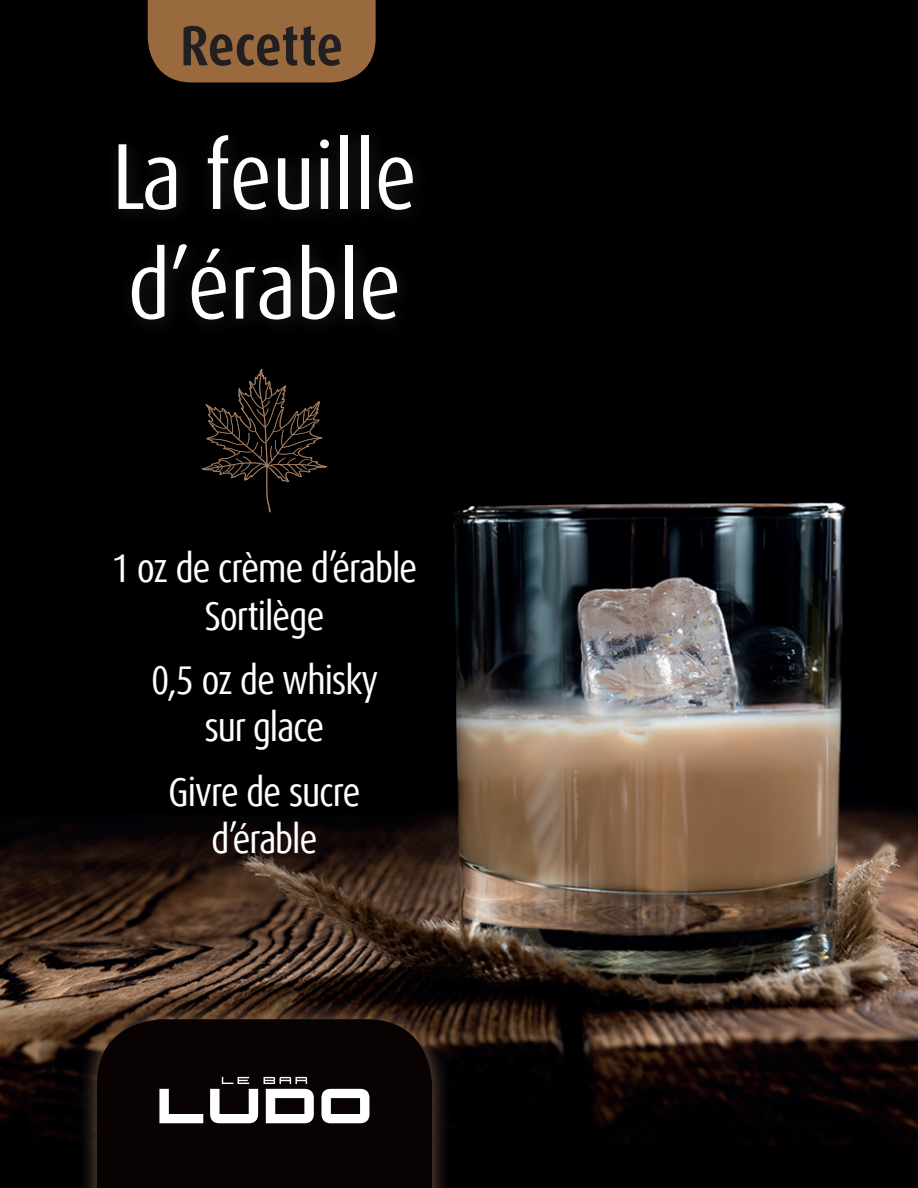
<style>
.page{position:relative;width:918px;height:1188px;background:#fff}
.page>*{position:absolute;margin:0;border:0;box-sizing:border-box;transform-origin:0 0}
.t1{font:94.05px/109.6px "Dax Condensed";color:#fff}
.t2{font:700 56.55px "Dax Condensed";letter-spacing:-.01em;color:#231f20}
.t3{font:40.05px/47.1px "Dax Condensed";letter-spacing:-.03em;color:#fff;text-align:center}
</style>
<div class="page">
<img style="left:0;top:0;width:918px;height:1188px">
<div style="left:104px;top:122px;width:328px;height:217px;background:#040405"></div>
<div style="left:77px;top:999px;width:375px;height:189px;background:#b2896b;opacity:.7"></div>
<div style="left:97px;top:1019px;width:335px;height:169px;background:#080302"></div>
<div style="left:148px;top:0;width:228px;height:82px;background:#9a6a3f"></div>
<svg style="left:321px;top:1089px;width:48px;height:34px"></svg>
<svg style="left:210px;top:1077px;width:104px;height:46px"></svg>
<svg style="left:159px;top:1089px;width:44px;height:34px"></svg>
<svg style="left:202px;top:369px;width:125px;height:143px;background:#15100d"></svg>
<h2 class="t2" style="left:180px;top:14px;width:165px">Recette</h2>
<h1 class="t1" style="left:112px;top:123px;width:307px">La feuille d’érable</h1>
<p class="t3" style="left:111px;top:545px;width:308px">1 oz de crème d’érable<br>Sortilège</p>
<p class="t3" style="left:151px;top:657px;width:229px">0,5 oz de whisky sur glace</p>
<p class="t3" style="left:168px;top:769px;width:194px">Givre de sucre d’érable</p>
</div>
